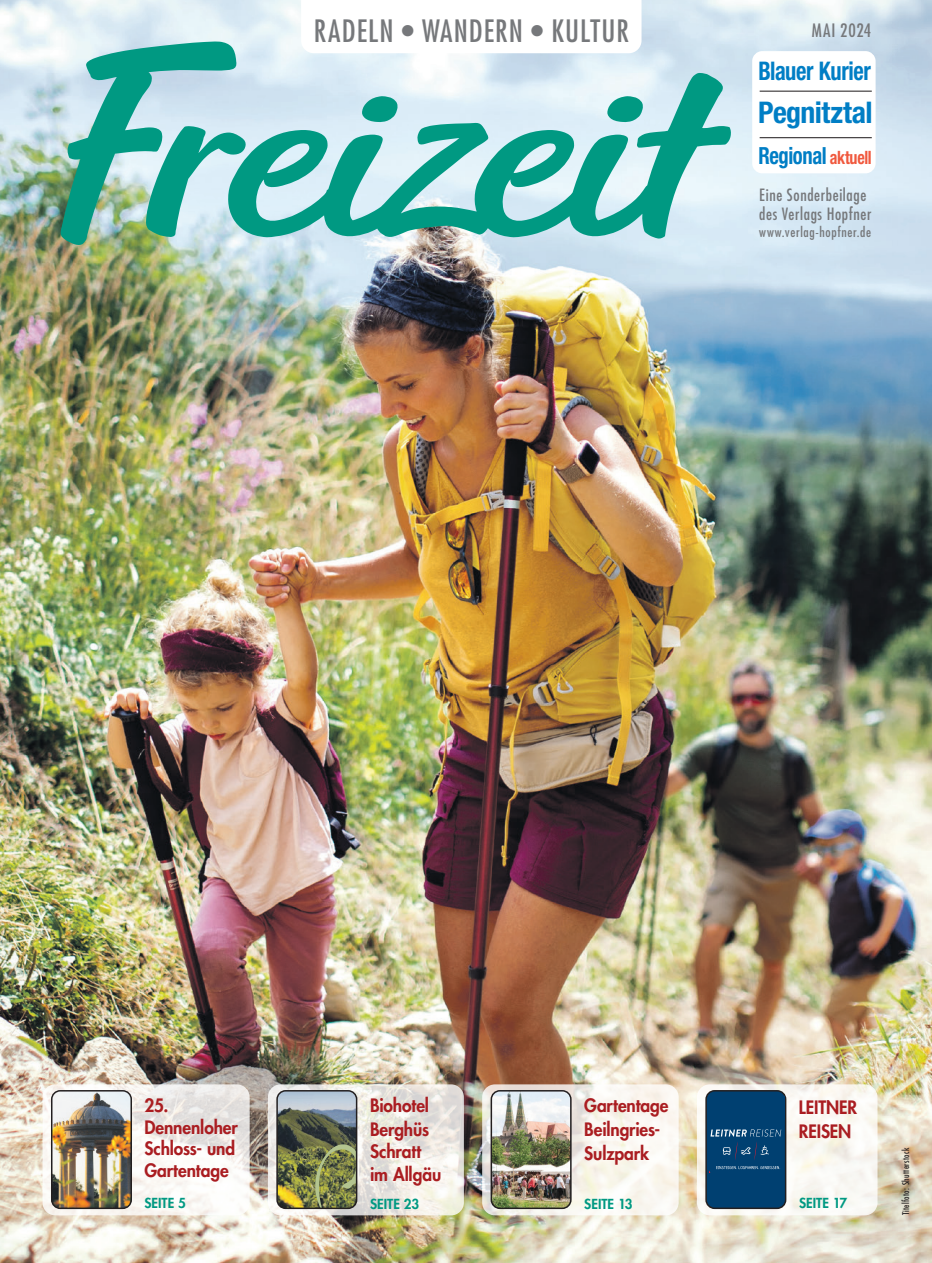
<style>
.page{position:relative;width:932px;height:1263px;background:#fff}
.page>*{position:absolute;margin:0;border:0;box-sizing:border-box;transform-origin:0 0}
.t1{font:condensed 30px "Futura";letter-spacing:.035em;color:#76787b}
.t2{font:700 condensed 29.85px "Helvetica Neue LT Std";letter-spacing:-.02em;color:#007ec5}
.t3{font:700 condensed 25.65px "Helvetica Neue LT Std";letter-spacing:-.015em;color:#007ec5;scale:.87 1}
.t4{font:700 condensed 23.7px "Helvetica Neue LT Std";letter-spacing:-.02em;color:#007ec5;scale:.87 1}
.Reisen{font:800 18px/21.6px "Futura";letter-spacing:-.005em;color:#aa1d21;scale:.96 1}
.t5{font:condensed 18px "Futura";letter-spacing:.04em;color:#76787b}
.t6{font:condensed 16.5px/19.8px "Futura";letter-spacing:.04em;color:#76787b}
.Reisen-2{font:800 13.5px "Futura";color:#009982}
.t7{font:condensed 13.5px "Futura";letter-spacing:.045em;color:#76787b}
.BU_FREIZEIT{font:condensed 9px "Futura";letter-spacing:.04em;color:#231f20}
.s1{font-size:18.45px;color:#f0593e}
</style>
<div class="page">
<img style="left:0;top:0;width:931px;height:1263px">
<div style="left:752px;top:51px;width:123px;height:122px;background:#fff;border-radius:10px"></div>
<hr style="left:759px;top:137px;width:112px;height:1px;background:#231f20">
<hr style="left:759px;top:91px;width:112px;height:1px;background:#231f20">
<svg style="left:60px;top:41px;width:671px;height:204px;background:#8ecdca"></svg>
<svg style="left:301px;top:0;width:340px;height:53px"></svg>
<svg style="left:43px;top:1084px;width:206px;height:131px"></svg>
<img style="left:52px;top:1091px;width:79px;height:117px">
<div style="left:51px;top:1090px;width:81px;height:119px;border:2px solid #231f20;border-radius:9px"></div>
<svg style="left:268px;top:1084px;width:195px;height:131px"></svg>
<svg style="left:277px;top:1091px;width:79px;height:117px;background:#7a8060"></svg>
<div style="left:276px;top:1090px;width:81px;height:119px;border:2px solid #231f20;border-radius:9px"></div>
<svg style="left:482px;top:1084px;width:196px;height:131px;fill:#f9f6ef"></svg>
<img style="left:491px;top:1091px;width:79px;height:117px">
<div style="left:490px;top:1090px;width:81px;height:119px;border:2px solid #231f20;border-radius:9px"></div>
<svg style="left:696px;top:1084px;width:181px;height:131px;fill:#faf8f3"></svg>
<div style="left:706px;top:1091px;width:79px;height:117px;background:#004071;border-radius:9px"></div>
<div style="left:705px;top:1090px;width:81px;height:119px;border:2px solid #231f20;border-radius:9px"></div>
<div style="left:762px;top:1096px;width:22px;height:23px;background:#004071"></div>
<svg style="left:709px;top:1129px;width:72px;height:43px"></svg>
<div style="left:707px;top:1161px;width:5px;height:8px;background:#004071"></div>
<h1 class="t1" style="left:314px;top:12px;width:316px">RADELN • WANDERN • KULTUR</h1>
<p class="t5" style="left:811px;top:19px;width:61px">MAI 2024</p>
<h3 class="t3" style="left:758px;top:56px;width:131px">Blauer Kurier</h3>
<h2 class="t2" style="left:757px;top:95px;width:116px">Pegnitztal</h2>
<h3 class="t4" style="left:758px;top:141px;width:132px">Regional <span class="s1">aktuell</span></h3>
<p class="t6" style="left:759px;top:184px;width:114px">Eine Sonderbeilage des Verlags Hopfner</p>
<p class="t7" style="left:759px;top:223px;width:113px">www.verlag-hopfner.de</p>
<p class="Reisen" style="left:144px;top:1095px;width:99px">25.<br>Dennenloher<br>Schloss- und<br>Gartentage</p>
<p class="Reisen-2" style="left:144px;top:1195px;width:43px">SEITE 5</p>
<p class="Reisen" style="left:370px;top:1095px;width:63px">Biohotel</p>
<p class="Reisen" style="left:370px;top:1118px;width:63px">Berghüs<br>Schratt</p>
<p class="Reisen" style="left:370px;top:1164px;width:76px">im Allgäu</p>
<p class="Reisen-2" style="left:370px;top:1195px;width:51px">SEITE 23</p>
<p class="Reisen" style="left:584px;top:1095px;width:89px">Gartentage</p>
<p class="Reisen" style="left:584px;top:1118px;width:81px">Beilngries-</p>
<p class="Reisen" style="left:584px;top:1142px;width:69px">Sulzpark</p>
<p class="Reisen-2" style="left:584px;top:1195px;width:50px">SEITE 13</p>
<p class="Reisen" style="left:798px;top:1097px;width:62px">LEITNER</p>
<p class="Reisen" style="left:798px;top:1121px;width:56px">REISEN</p>
<p class="Reisen-2" style="left:798px;top:1194px;width:50px">SEITE 17</p>
<p class="BU_FREIZEIT" style="left:900px;top:1215px;width:69px;rotate:-90deg">Titelfoto: Shutterstock</p>
</div>
